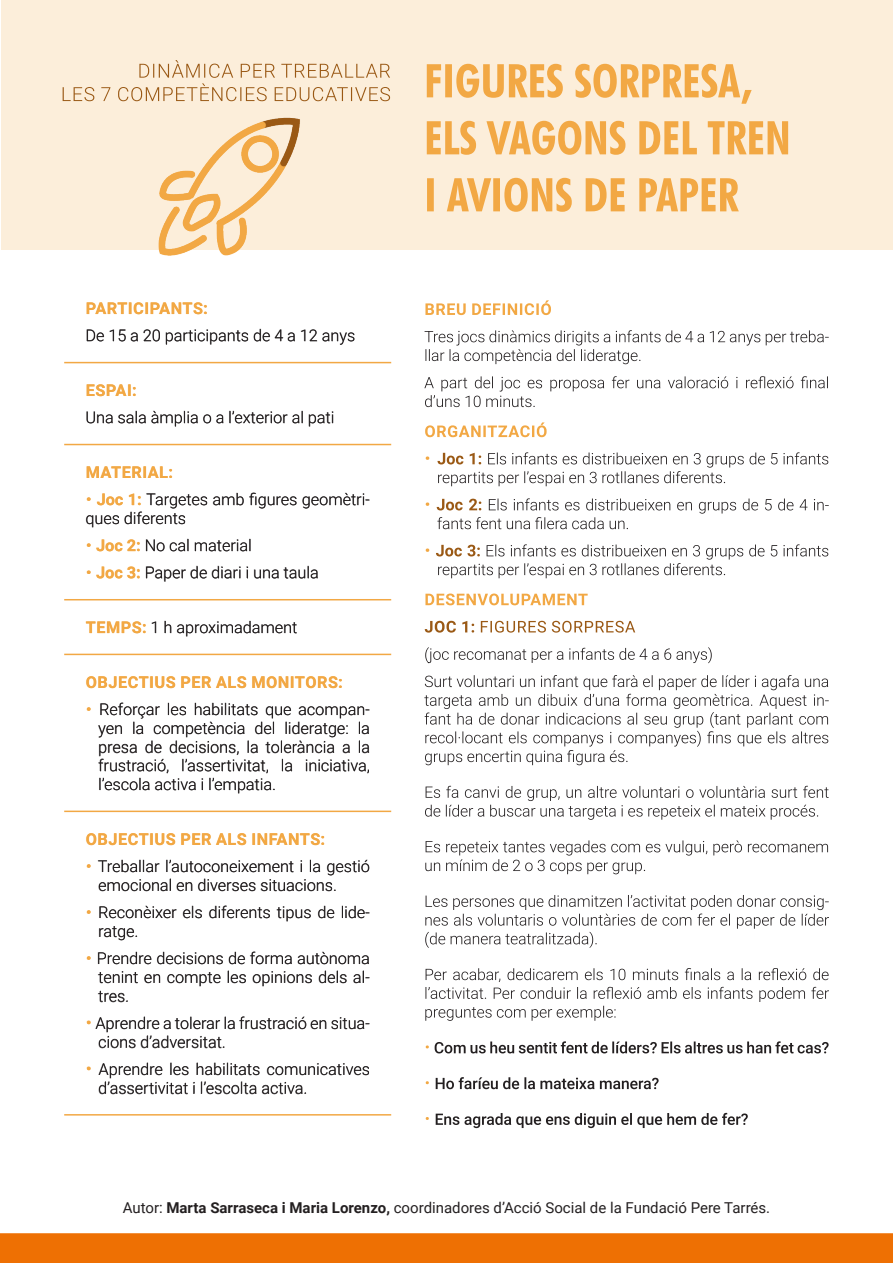
<style>
.page{position:relative;width:893px;height:1263px;background:#fff}
.page>*{position:absolute;margin:0;border:0;box-sizing:border-box;transform-origin:0 0}
.t1{font:300 16.2px/18.8px "Roboto";color:#231f20}
.t2{font:700 16.2px "Roboto";letter-spacing:.035em;color:#f2a844}
.t3{font:15px "Roboto";color:#231f20}
.s1{font-weight:700;font-size:22.5px;color:#f2a844}
.s2{font-weight:700;color:#f2a844}
.s3{font-weight:700}
</style>
<div class="page">
<div style="left:0;top:1233px;width:893px;height:30px;background:#ee7003"></div>
<div style="left:1px;top:1px;width:891px;height:249px;background:#fceeda"></div>
<svg style="left:427px;top:178px;width:312px;height:34px"></svg>
<svg style="left:427px;top:121px;width:361px;height:34px"></svg>
<svg style="left:427px;top:64px;width:325px;height:40px"></svg>
<svg style="left:63px;top:60px;width:327px;height:41px"></svg>
<svg style="left:436px;top:1113px;width:312px;height:15px"></svg>
<svg style="left:436px;top:1077px;width:223px;height:12px"></svg>
<svg style="left:435px;top:1041px;width:394px;height:12px"></svg>
<svg style="left:425px;top:968px;width:404px;height:53px"></svg>
<svg style="left:425px;top:895px;width:404px;height:53px"></svg>
<svg style="left:425px;top:840px;width:403px;height:34px"></svg>
<svg style="left:425px;top:786px;width:404px;height:34px"></svg>
<svg style="left:424px;top:675px;width:405px;height:90px"></svg>
<svg style="left:425px;top:647px;width:287px;height:16px"></svg>
<svg style="left:425px;top:621px;width:210px;height:12px"></svg>
<svg style="left:425px;top:593px;width:163px;height:12px"></svg>
<svg style="left:436px;top:544px;width:392px;height:34px"></svg>
<svg style="left:426px;top:548px;width:3px;height:4px"></svg>
<svg style="left:437px;top:498px;width:392px;height:31px"></svg>
<svg style="left:426px;top:502px;width:3px;height:4px"></svg>
<svg style="left:437px;top:452px;width:391px;height:34px"></svg>
<svg style="left:426px;top:456px;width:3px;height:4px"></svg>
<svg style="left:425px;top:422px;width:122px;height:15px"></svg>
<svg style="left:424px;top:376px;width:404px;height:31px"></svg>
<svg style="left:425px;top:330px;width:404px;height:34px"></svg>
<svg style="left:425px;top:300px;width:126px;height:15px"></svg>
<img style="left:148px;top:97px;width:160px;height:159px">
<hr style="left:64px;top:362px;width:327px;height:1px;background:#f2a844">
<hr style="left:64px;top:444px;width:327px;height:1px;background:#f2a844">
<hr style="left:64px;top:599px;width:327px;height:1px;background:#f2a844">
<hr style="left:64px;top:654px;width:327px;height:1px;background:#f2a844">
<hr style="left:64px;top:811px;width:327px;height:1px;background:#f2a844">
<hr style="left:64px;top:1114px;width:327px;height:1px;background:#f2a844">
<svg style="left:99px;top:1063px;width:270px;height:31px"></svg>
<svg style="left:87px;top:1067px;width:4px;height:3px"></svg>
<svg style="left:87px;top:1016px;width:282px;height:32px"></svg>
<svg style="left:98px;top:971px;width:271px;height:31px"></svg>
<svg style="left:98px;top:952px;width:271px;height:12px"></svg>
<svg style="left:87px;top:956px;width:4px;height:3px"></svg>
<svg style="left:99px;top:906px;width:270px;height:34px"></svg>
<svg style="left:87px;top:910px;width:4px;height:3px"></svg>
<svg style="left:98px;top:860px;width:271px;height:31px"></svg>
<svg style="left:87px;top:864px;width:4px;height:3px"></svg>
<svg style="left:86px;top:833px;width:238px;height:12px"></svg>
<svg style="left:98px;top:703px;width:271px;height:90px"></svg>
<svg style="left:87px;top:707px;width:4px;height:4px"></svg>
<svg style="left:86px;top:676px;width:256px;height:12px"></svg>
<svg style="left:152px;top:621px;width:145px;height:15px"></svg>
<svg style="left:86px;top:621px;width:60px;height:12px"></svg>
<svg style="left:146px;top:566px;width:172px;height:16px"></svg>
<svg style="left:87px;top:567px;width:53px;height:12px"></svg>
<svg style="left:146px;top:539px;width:104px;height:12px"></svg>
<svg style="left:87px;top:539px;width:53px;height:12px"></svg>
<svg style="left:86px;top:493px;width:283px;height:34px"></svg>
<svg style="left:87px;top:466px;width:85px;height:12px"></svg>
<svg style="left:87px;top:411px;width:246px;height:16px"></svg>
<svg style="left:87px;top:384px;width:49px;height:12px"></svg>
<svg style="left:87px;top:329px;width:267px;height:16px"></svg>
<svg style="left:87px;top:302px;width:120px;height:12px"></svg>
<p class="t2" style="left:86px;top:297px;width:124px">PARTICIPANTS:</p>
<p class="t1" style="left:85px;top:326px;width:271px">De 15 a 20 participants de 4 a 12 anys</p>
<p class="t2" style="left:86px;top:379px;width:52px">ESPAI:</p>
<p class="t1" style="left:85px;top:407px;width:250px">Una sala àmplia o a l’exterior al pati</p>
<p class="t2" style="left:86px;top:461px;width:89px">MATERIAL:</p>
<p class="t1" style="left:85px;top:489px;width:286px"><span class="s1">·</span> <span class="s2">Joc 1:</span> Targetes amb figures geomètri&shy;ques diferents</p>
<p class="t1" style="left:85px;top:535px;width:168px"><span class="s1">·</span> <span class="s2">Joc 2:</span> No cal material</p>
<p class="t1" style="left:85px;top:563px;width:235px"><span class="s1">·</span> <span class="s2">Joc 3:</span> Paper de diari i una taula</p>
<p class="t1" style="left:86px;top:617px;width:213px"><span class="s2">TEMPS:</span> 1 h aproximadament</p>
<p class="t2" style="left:86px;top:671px;width:259px">OBJECTIUS PER ALS MONITORS:</p>
<p class="t1" style="left:98px;top:699px;width:273px;text-align:justify;text-indent:-13px"><span class="s1">·</span> Reforçar les habilitats que acompan&shy;yen la competència del lideratge: la presa de decisions, la tolerància a la frustració, l’assertivitat, la iniciativa, l’escola activa i l’empatia.</p>
<p class="t2" style="left:86px;top:828px;width:241px">OBJECTIUS PER ALS INFANTS:</p>
<p class="t1" style="left:98px;top:856px;width:273px;text-indent:-13px"><span class="s1">·</span> Treballar l’autoconeixement i la gestió emocional en diverses situacions.</p>
<p class="t1" style="left:98px;top:902px;width:273px;text-indent:-13px"><span class="s1">·</span> Reconèixer els diferents tipus de lide&shy;ratge.</p>
<p class="t1" style="left:98px;top:948px;width:273px;text-align:justify;text-indent:-13px"><span class="s1">·</span> Prendre decisions de forma autònoma tenint en compte les opinions dels al&shy;tres.</p>
<p class="t1" style="left:98px;top:1013px;width:273px;text-indent:-13px"><span class="s1">·</span> Aprendre a tolerar la frustració en situa&shy;cions d’adversitat.</p>
<p class="t1" style="left:98px;top:1059px;width:273px;text-indent:-13px"><span class="s1">·</span> Aprendre les habilitats comunicatives d’assertivitat i l’escolta activa.</p>
<p class="t3" style="left:123px;top:1197px;width:649px">Autor: <span class="s3">Marta Sarraseca i Maria Lorenzo,</span> coordinadores d’Acció Social de la Fundació Pere Tarrés.</p>
</div>
